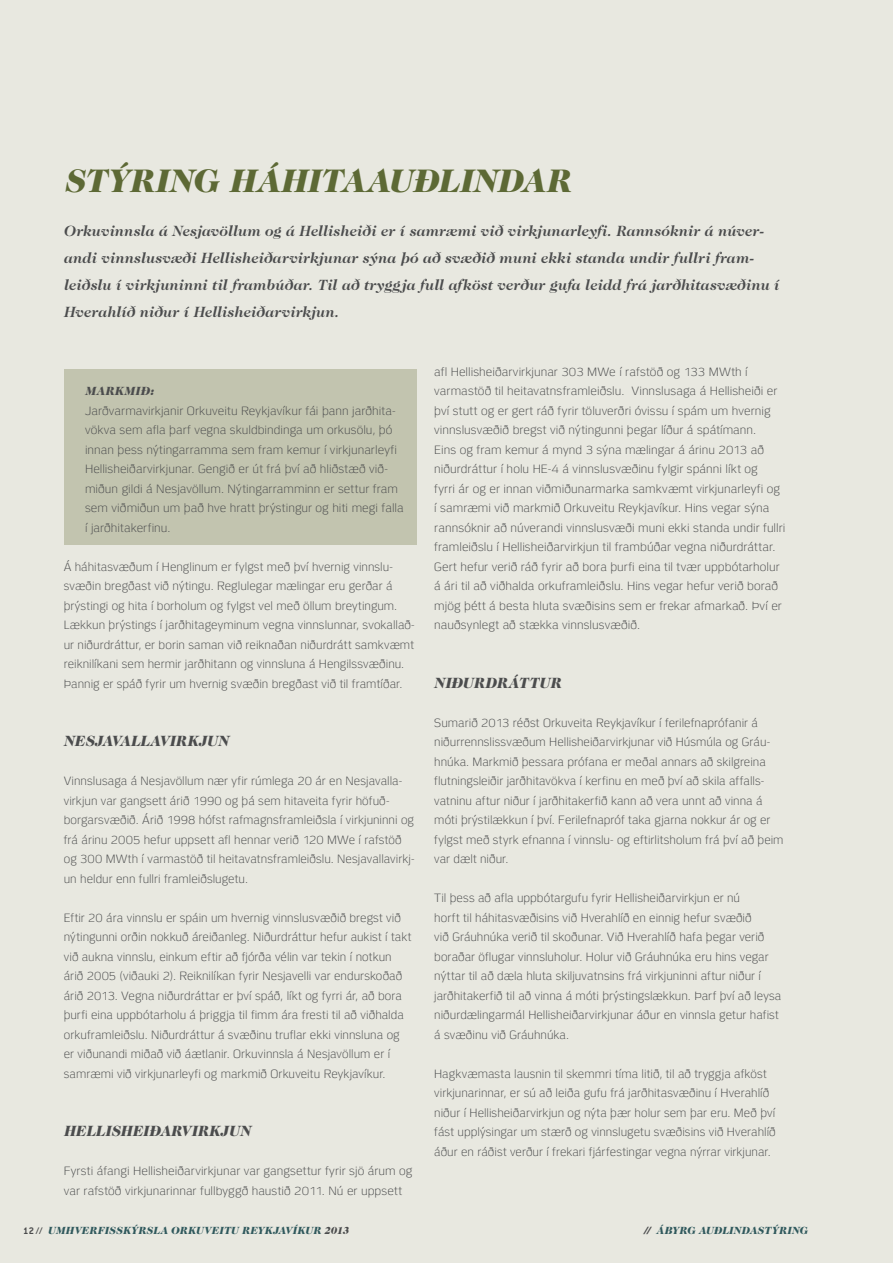
<style>
.page{position:relative;width:893px;height:1263px;background:#e8e8e0}
.page>*{position:absolute;margin:0;border:0;box-sizing:border-box;transform-origin:0 0}
.t1{font:italic 900 33px "Caslon 224 Std";letter-spacing:.01em;color:#5d6935}
.t2{font:italic 700 15px/27px "Caslon 224 Std";letter-spacing:.005em;color:#4b4c4d}
.t3{font:italic 900 15px "Caslon 224 Std";letter-spacing:.01em;color:#4b4c4d}
.t4{font:300 12px/19.5px "Or Sans";letter-spacing:.005em;color:#4b4c4d}
.t5{font:italic 900 12px "Caslon 224 Std";letter-spacing:.045em;color:#4b4c4d}
.t6{font:italic 900 10.5px "Caslon 224 Std";letter-spacing:.02em;color:#30595d}
.s1{font-family:"Conduit ITC";font-weight:700;font-style:normal;color:#4b4c4d}
.s2{color:#4b4c4d}
</style>
<div class="page">
<div style="left:64px;top:369px;width:353px;height:176px;background:#c2c4af"></div>
<h1 class="t1" style="left:64px;top:161px;width:508px">STÝRING HÁHITAAUÐLINDAR</h1>
<p class="t2" style="left:64px;top:217px;width:717px">Orkuvinnsla á Nesjavöllum og á Hellisheiði er í samræmi við virkjunarleyfi. Rannsóknir á núver&shy;andi vinnslusvæði Hellisheiðarvirkjunar sýna þó að svæðið muni ekki standa undir fullri fram&shy;leiðslu í virkjuninni til frambúðar. Til að tryggja full afköst verður gufa leidd frá jarðhitasvæðinu í Hverahlíð niður í Hellisheiðarvirkjun.</p>
<p class="t5" style="left:85px;top:384px;width:70px">MARKMIÐ:</p>
<p class="t4" style="left:85px;top:401px;width:320px">Jarðvarmavirkjanir Orkuveitu Reykjavíkur fái þann jarðhita&shy;vökva sem afla þarf vegna skuldbindinga um orkusölu, þó innan þess nýtingarramma sem fram kemur í virkjunarleyfi Hellisheiðarvirkjunar. Gengið er út frá því að hliðstæð við&shy;miðun gildi á Nesjavöllum. Nýtingarramminn er settur fram sem viðmiðun um það hve hratt þrýstingur og hiti megi falla í jarðhitakerfinu.</p>
<p class="t4" style="left:64px;top:557px;width:352px">Á háhitasvæðum í Henglinum er fylgst með því hvernig vinnslu&shy;svæðin bregðast við nýtingu. Reglulegar mælingar eru gerðar á þrýstingi og hita í borholum og fylgst vel með öllum breytingum.<br>Lækkun þrýstings í jarðhitageyminum vegna vinnslunnar, svokallað&shy;ur niðurdráttur, er borin saman við reiknaðan niðurdrátt samkvæmt reiknilíkani sem hermir jarðhitann og vinnsluna á Hengilssvæðinu.<br>Þannig er spáð fyrir um hvernig svæðin bregðast við til framtíðar.</p>
<p class="t3" style="left:64px;top:732px;width:166px">NESJAVALLAVIRKJUN</p>
<p class="t4" style="left:64px;top:771px;width:352px">Vinnslusaga á Nesjavöllum nær yfir rúmlega 20 ár en Nesjavalla&shy;virkjun var gangsett árið 1990 og þá sem hitaveita fyrir höfuð&shy;borgarsvæðið. Árið 1998 hófst rafmagnsframleiðsla í virkjuninni og frá árinu 2005 hefur uppsett afl hennar verið 120 MWe í rafstöð og 300 MWth í varmastöð til heitavatnsframleiðslu. Nesjavallavirkj&shy;un heldur enn fullri framleiðslugetu.</p>
<p class="t4" style="left:64px;top:908px;width:349px">Eftir 20 ára vinnslu er spáin um hvernig vinnslusvæðið bregst við nýtingunni orðin nokkuð áreiðanleg. Niðurdráttur hefur aukist í takt við aukna vinnslu, einkum eftir að fjórða vélin var tekin í notkun árið 2005 (viðauki 2). Reiknilíkan fyrir Nesjavelli var endurskoðað árið 2013. Vegna niðurdráttar er því spáð, líkt og fyrri ár, að bora þurfi eina uppbótarholu á þriggja til fimm ára fresti til að viðhalda orkuframleiðslu. Niðurdráttur á svæðinu truflar ekki vinnsluna og er viðunandi miðað við áætlanir. Orkuvinnsla á Nesjavöllum er í samræmi við virkjunarleyfi og markmið Orkuveitu Reykjavíkur.</p>
<p class="t3" style="left:64px;top:1122px;width:188px">HELLISHEIÐARVIRKJUN</p>
<p class="t4" style="left:64px;top:1161px;width:350px">Fyrsti áfangi Hellisheiðarvirkjunar var gangsettur fyrir sjö árum og var rafstöð virkjunarinnar fullbyggð haustið 2011. Nú er uppsett</p>
<p class="t6" style="left:23px;top:1224px;width:327px"><span class="s1">12 //</span> UMHVERFISSKÝRSLA ORKUVEITU REYKJAVÍKUR <span class="s2">2013</span></p>
<p class="t4" style="left:434px;top:362px;width:353px">afl Hellisheiðarvirkjunar 303 MWe í rafstöð og 133 MWth í varmastöð til heitavatnsframleiðslu. Vinnslusaga á Hellisheiði er því stutt og er gert ráð fyrir töluverðri óvissu í spám um hvernig vinnslusvæðið bregst við nýtingunni þegar líður á spátímann.<br>Eins og fram kemur á mynd 3 sýna mælingar á árinu 2013 að niðurdráttur í holu HE-4 á vinnslusvæðinu fylgir spánni líkt og<br>fyrri ár og er innan viðmiðunarmarka samkvæmt virkjunarleyfi og í samræmi við markmið Orkuveitu Reykjavíkur. Hins vegar sýna rannsóknir að núverandi vinnslusvæði muni ekki standa undir fullri framleiðslu í Hellisheiðarvirkjun til frambúðar vegna niðurdráttar.<br>Gert hefur verið ráð fyrir að bora þurfi eina til tvær uppbótarholur á ári til að viðhalda orkuframleiðslu. Hins vegar hefur verið borað mjög þétt á besta hluta svæðisins sem er frekar afmarkað. Því er nauðsynlegt að stækka vinnslusvæðið.</p>
<p class="t3" style="left:434px;top:674px;width:128px">NIÐURDRÁTTUR</p>
<p class="t4" style="left:434px;top:713px;width:351px">Sumarið 2013 réðst Orkuveita Reykjavíkur í ferilefnaprófanir á niðurrennslissvæðum Hellisheiðarvirkjunar við Húsmúla og Gráu&shy;hnúka. Markmið þessara prófana er meðal annars að skilgreina flutningsleiðir jarðhitavökva í kerfinu en með því að skila affalls&shy;vatninu aftur niður í jarðhitakerfið kann að vera unnt að vinna á móti þrýstilækkun í því. Ferilefnapróf taka gjarna nokkur ár og er fylgst með styrk efnanna í vinnslu- og eftirlitsholum frá því að þeim var dælt niður.</p>
<p class="t4" style="left:434px;top:888px;width:349px">Til þess að afla uppbótargufu fyrir Hellisheiðarvirkjun er nú<br>horft til háhitasvæðisins við Hverahlíð en einnig hefur svæðið<br>við Gráuhnúka verið til skoðunar. Við Hverahlíð hafa þegar verið boraðar öflugar vinnsluholur. Holur við Gráuhnúka eru hins vegar nýttar til að dæla hluta skiljuvatnsins frá virkjuninni aftur niður í jarðhitakerfið til að vinna á móti þrýstingslækkun. Þarf því að leysa niðurdælingarmál Hellisheiðarvirkjunar áður en vinnsla getur hafist á svæðinu við Gráuhnúka.</p>
<p class="t4" style="left:434px;top:1064px;width:343px">Hagkvæmasta lausnin til skemmri tíma litið, til að tryggja afköst virkjunarinnar, er sú að leiða gufu frá jarðhitasvæðinu í Hverahlíð niður í Hellisheiðarvirkjun og nýta þær holur sem þar eru. Með því fást upplýsingar um stærð og vinnslugetu svæðisins við Hverahlíð áður en ráðist verður í frekari fjárfestingar vegna nýrrar virkjunar.</p>
<p class="t6" style="left:644px;top:1224px;width:165px"><span class="s2">//</span> ÁBYRG AUÐLINDASTÝRING</p>
</div>
